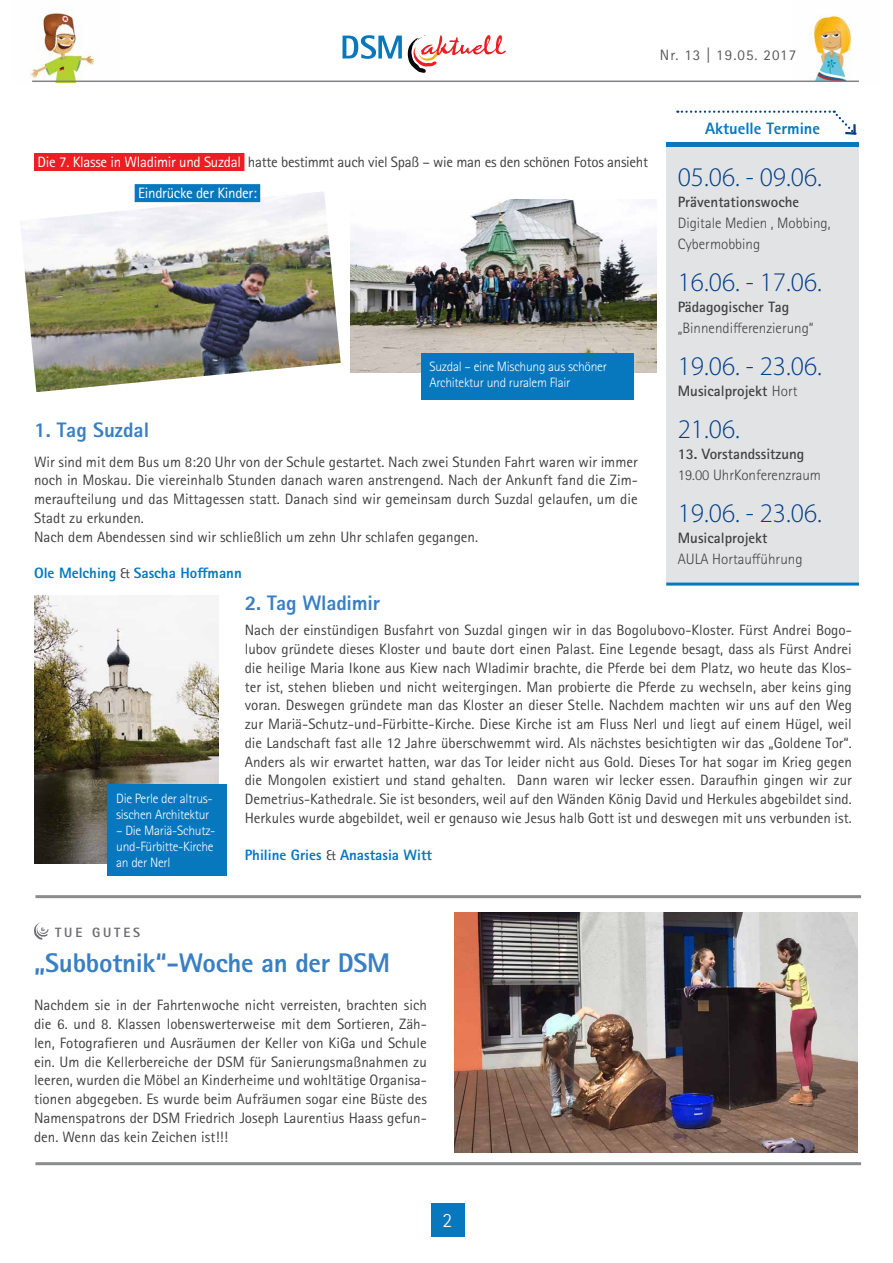
<style>
.page{position:relative;width:893px;height:1263px;background:#fff}
.page>*{position:absolute;margin:0;border:0;box-sizing:border-box;transform-origin:0 0}
.t1{font:300 27px "Myriad Pro";color:#023f88}
.t2{font:800 27px "Rotis Sans Serif W1 G";letter-spacing:-.01em;color:#3880c3}
.t3{font:800 21px "Rotis Sans Serif W1 G";letter-spacing:-.01em;color:#3880c3}
.t4{font:300 20.25px "Rotis Sans Serif W1 G";color:#fff}
.t5{font:800 16.5px "Rotis Sans Serif W1 G";color:#0778be}
.t6{font:15px/18.8px "Rotis Sans Serif W1 G";color:#414042;text-align:justify}
.t7{font:300 15px/21px "Rotis Sans Serif W1 G";color:#414042}
.t8{font:15px "Rotis Sans Serif W1 G";letter-spacing:-.02em;color:#414042}
.t9{font:700 15px "Rotis Sans Serif W1 G";color:#414042}
.t10{font:800 15px "Rotis Sans Serif W1 G";color:#0778be}
.t11{font:15px "Rotis Sans Serif W1 G";letter-spacing:-.02em;color:#fff}
.t12{font:15px "Rotis Sans Serif W1 G";letter-spacing:.07em;color:#58595b}
.t13{font:300 13.5px/16.2px "Rotis Sans Serif W1 G";letter-spacing:-.02em;color:#fff}
.t14{font:800 13.5px "Rotis Sans Serif W1 G";letter-spacing:.21em;color:#6d6e71}
.s1{color:#fff}
.s2{font-weight:400;color:#414042}
.s3{font-weight:300}
</style>
<div class="page">
<div style="left:431px;top:1203px;width:34px;height:33px;background:#0778be"></div>
<svg style="left:343px;top:35px;width:59px;height:24px"></svg>
<svg style="left:408px;top:35px;width:98px;height:38px"></svg>
<img style="left:31px;top:12px;width:88px;height:69px">
<img style="left:792px;top:15px;width:67px;height:66px">
<hr style="left:32px;top:81px;width:827px;height:1px;background:#808285">
<div style="left:666px;top:145px;width:193px;height:438px;background:#e2e3e4"></div>
<hr style="left:666px;top:583px;width:193px;height:3px;background:#0778be">
<div style="left:666px;top:142px;width:193px;height:5px;background:#0778be"></div>
<svg style="left:677px;top:111px;width:180px;height:24px"></svg>
<hr style="left:35px;top:1162px;width:826px;height:3px;background:#8a8c8e">
<hr style="left:35px;top:895px;width:826px;height:3px;background:#8a8c8e">
<div style="left:34px;top:153px;width:210px;height:18px;background:#ed1d24"></div>
<img style="left:20px;top:191px;width:321px;height:201px">
<img style="left:350px;top:200px;width:306px;height:172px">
<img style="left:34px;top:595px;width:184px;height:268px">
<img style="left:454px;top:912px;width:404px;height:240px">
<div style="left:108px;top:784px;width:119px;height:92px;background:#0778be"></div>
<div style="left:135px;top:184px;width:125px;height:18px;background:#0778be"></div>
<div style="left:421px;top:353px;width:213px;height:47px;background:#0778be"></div>
<svg style="left:34px;top:923px;width:14px;height:17px"></svg>
<p class="t12" style="left:660px;top:46px;width:138px">Nr. 13 | 19.05. 2017</p>
<p class="t8" style="left:38px;top:153px;width:612px"><span class="s1">Die 7. Klasse in Wladimir und Suzdal</span> hatte bestimmt auch viel Spaß – wie man es den schönen Fotos ansieht</p>
<p class="t11" style="left:138px;top:184px;width:120px">Eindrücke der Kinder:</p>
<p class="t13" style="left:429px;top:358px;width:179px">Suzdal – eine Mischung aus schöner<br>Architektur und ruralem Flair</p>
<h2 class="t3" style="left:34px;top:417px;width:117px">1. Tag Suzdal</h2>
<p class="t6" style="left:34px;top:452px;width:605px;text-align:left">Wir sind mit dem Bus um 8:20 Uhr von der Schule gestartet. Nach zwei Stunden Fahrt waren wir immer noch in Moskau. Die viereinhalb Stunden danach waren anstrengend. Nach der Ankunft fand die Zim&shy;meraufteilung und das Mittagessen statt. Danach sind wir gemeinsam durch Suzdal gelaufen, um die Stadt zu erkunden.<br>Nach dem Abendessen sind wir schließlich um zehn Uhr schlafen gegangen.</p>
<p class="t10" style="left:34px;top:564px;width:209px">Ole Melching <span class="s2">&amp;</span> Sascha Hoffmann</p>
<p class="t5" style="left:705px;top:118px;width:117px">Aktuelle Termine</p>
<h1 class="t1" style="left:678px;top:162px;width:146px">05.06. - 09.06.</h1>
<p class="t9" style="left:678px;top:193px;width:123px">Präventationswoche</p>
<p class="t7" style="left:678px;top:213px;width:154px">Digitale Medien , Mobbing,<br>Cybermobbing</p>
<h1 class="t1" style="left:678px;top:267px;width:146px">16.06. - 17.06.</h1>
<p class="t9" style="left:678px;top:298px;width:113px">Pädagogischer Tag</p>
<p class="t7" style="left:678px;top:318px;width:137px">„Binnendifferenzierung“</p>
<h1 class="t1" style="left:678px;top:351px;width:146px">19.06. - 23.06.</h1>
<p class="t9" style="left:678px;top:382px;width:121px">Musicalprojekt <span class="s3">Hort</span></p>
<h1 class="t1" style="left:678px;top:414px;width:64px">21.06.</h1>
<p class="t9" style="left:678px;top:445px;width:128px">13. Vorstandssitzung</p>
<p class="t7" style="left:678px;top:465px;width:145px">19.00 UhrKonferenzraum</p>
<h1 class="t1" style="left:678px;top:498px;width:146px">19.06. - 23.06.</h1>
<p class="t9" style="left:678px;top:529px;width:91px">Musicalprojekt</p>
<p class="t7" style="left:678px;top:549px;width:126px">AULA Hortaufführung</p>
<p class="t13" style="left:116px;top:790px;width:98px">Die Perle der altrus&shy;sischen Architektur</p>
<p class="t13" style="left:116px;top:822px;width:101px">– Die Mariä-Schutz&shy;und-Fürbitte-Kirche an der Nerl</p>
<h2 class="t3" style="left:245px;top:590px;width:137px">2. Tag Wladimir</h2>
<p class="t6" style="left:245px;top:621px;width:609px">Nach der einstündigen Busfahrt von Suzdal gingen wir in das Bogolubovo-Kloster. Fürst Andrei Bogo&shy;lubov gründete dieses Kloster und baute dort einen Palast. Eine Legende besagt, dass als Fürst Andrei die heilige Maria Ikone aus Kiew nach Wladimir brachte, die Pferde bei dem Platz, wo heute das Klos&shy;ter ist, stehen blieben und nicht weitergingen. Man probierte die Pferde zu wechseln, aber keins ging voran. Deswegen gründete man das Kloster an dieser Stelle. Nachdem machten wir uns auf den Weg zur Mariä-Schutz-und-Fürbitte-Kirche. Diese Kirche ist am Fluss Nerl und liegt auf einem Hügel, weil die Landschaft fast alle 12 Jahre überschwemmt wird. Als nächstes besichtigten wir das „Goldene Tor“.<br>Anders als wir erwartet hatten, war das Tor leider nicht aus Gold. Dieses Tor hat sogar im Krieg gegen die Mongolen existiert und stand gehalten. Dann waren wir lecker essen. Daraufhin gingen wir zur Demetrius-Kathedrale. Sie ist besonders, weil auf den Wänden König David und Herkules abgebildet sind.<br>Herkules wurde abgebildet, weil er genauso wie Jesus halb Gott ist und deswegen mit uns verbunden ist.</p>
<p class="t10" style="left:245px;top:845px;width:189px">Philine Gries <span class="s2">&amp;</span> Anastasia Witt</p>
<p class="t14" style="left:55px;top:923px;width:84px">Tue Gutes</p>
<h1 class="t2" style="left:34px;top:946px;width:358px">„Subbotnik“-Woche an der DSM</h1>
<p class="t6" style="left:34px;top:996px;width:394px">Nachdem sie in der Fahrtenwoche nicht verreisten, brachten sich die 6. und 8. Klassen lobenswerterweise mit dem Sortieren, Zäh&shy;len, Fotografieren und Ausräumen der Keller von KiGa und Schule ein. Um die Kellerbereiche der DSM für Sanierungsmaßnahmen zu leeren, wurden die Möbel an Kinderheime und wohltätige Organisa&shy;tionen abgegeben. Es wurde beim Aufräumen sogar eine Büste des Namenspatrons der DSM Friedrich Joseph Laurentius Haass gefun&shy;den. Wenn das kein Zeichen ist!!!</p>
<h3 class="t4" style="left:443px;top:1208px;width:11px">2</h3>
</div>
